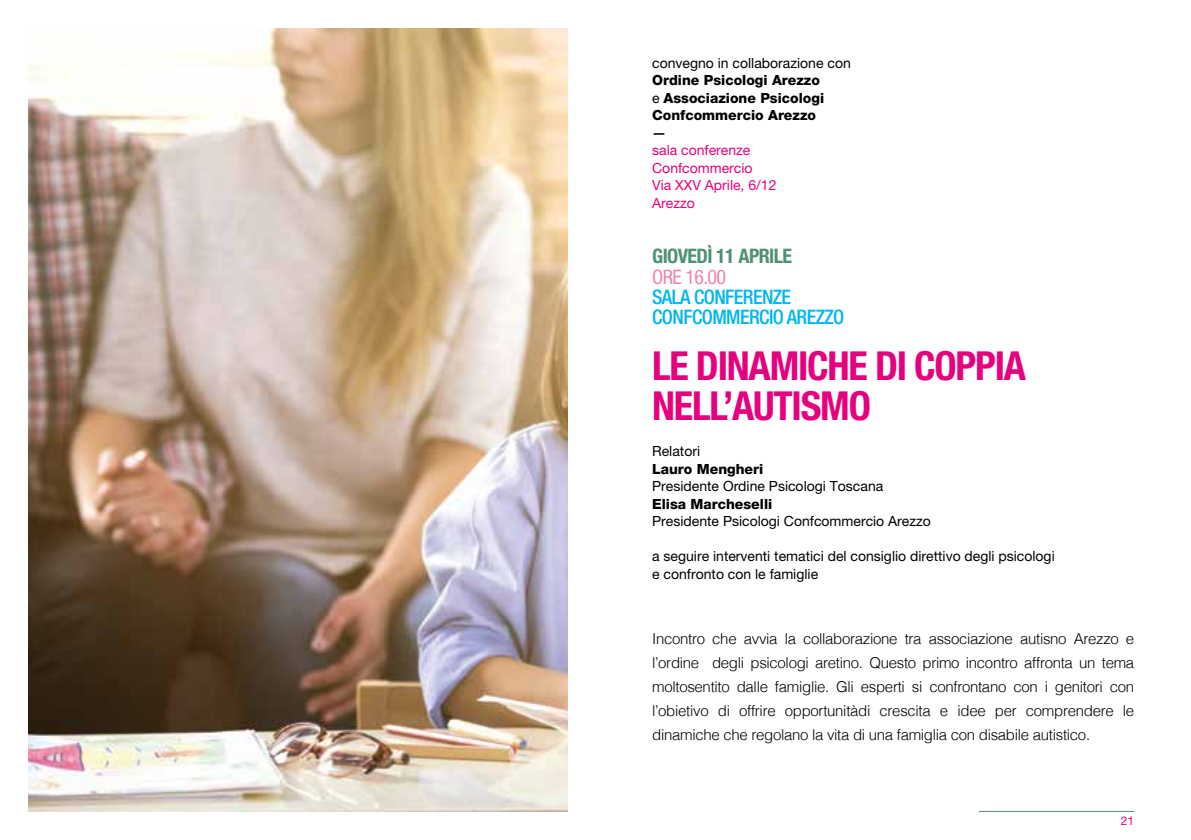
<style>
.page{position:relative;width:1191px;height:840px;background:#fff}
.page>*{position:absolute;margin:0;border:0;box-sizing:border-box;transform-origin:0 0}
.t1{font:700 condensed 40px/40px "Helvetica Neue";letter-spacing:-.03em;color:#e6007d}
.t2{font:500 condensed 20px/20px "Helvetica Neue";letter-spacing:-.03em;color:#00b7ed}
.t3{font:700 condensed 20px "Helvetica Neue";letter-spacing:-.03em;color:#4f9175}
.t4{font:condensed 20px "Helvetica Neue";letter-spacing:-.03em;color:#ef84b2}
.t5{font:300 15px/24px "Helvetica";letter-spacing:-.02em;color:#000;text-align:justify}
.t6{font:14px/17.6px "Helvetica Neue";color:#000}
.t7{font:800 14px/17.6px "Helvetica Neue";color:#000}
.t8{font:14px/17.6px "Helvetica Neue";color:#e6007d}
.t9{font:700 14px "Helvetica";color:#000}
.t10{font:12px "Helvetica Neue";color:#e6007d}
.s1{font-weight:400}
</style>
<div class="page">
<hr style="left:978px;top:810px;width:156px;height:1px;background:#4f9175">
<img style="left:28px;top:28px;width:539px;height:783px">
<p class="t6" style="left:652px;top:54px;width:200px">convegno in collaborazione con</p>
<p class="t7" style="left:652px;top:71px;width:173px">Ordine Psicologi Arezzo <span class="s1">e</span> Associazione Psicologi<br>Confcommercio Arezzo</p>
<p class="t9" style="left:652px;top:122px;width:15px">—</p>
<p class="t8" style="left:652px;top:141px;width:126px">sala conferenze<br>Confcommercio<br>Via XXV Aprile, 6/12<br>Arezzo</p>
<h2 class="t3" style="left:652px;top:244px;width:141px">GIOVEDÌ 11 APRILE</h2>
<h2 class="t4" style="left:652px;top:265px;width:75px">ORE 16.00</h2>
<h2 class="t2" style="left:652px;top:286px;width:193px">SALA CONFERENZE<br>CONFCOMMERCIO AREZZO</h2>
<h1 class="t1" style="left:652px;top:345px;width:375px">LE DINAMICHE DI COPPIA<br>NELL’AUTISMO</h1>
<p class="t6" style="left:652px;top:442px;width:49px">Relatori</p>
<p class="t7" style="left:652px;top:460px;width:112px">Lauro Mengheri</p>
<p class="t6" style="left:652px;top:477px;width:233px">Presidente Ordine Psicologi Toscana</p>
<p class="t7" style="left:652px;top:495px;width:122px">Elisa Marcheselli</p>
<p class="t6" style="left:652px;top:512px;width:280px">Presidente Psicologi Confcommercio Arezzo</p>
<p class="t6" style="left:652px;top:547px;width:404px">a seguire interventi tematici del consiglio direttivo degli psicologi e confronto con le famiglie</p>
<p class="t5" style="left:652px;top:625px;width:483px">Incontro che avvia la collaborazione tra associazione autisno Arezzo e l’ordine degli psicologi aretino. Questo primo incontro affronta un tema moltosentito dalle famiglie. Gli esperti si confrontano con i genitori con l’obietivo di offrire opportunitàdi crescita e idee per comprendere le dinamiche che regolano la vita di una famiglia con disabile autistico.</p>
<p class="t10" style="left:1121px;top:813px;width:15px">21</p>
</div>
